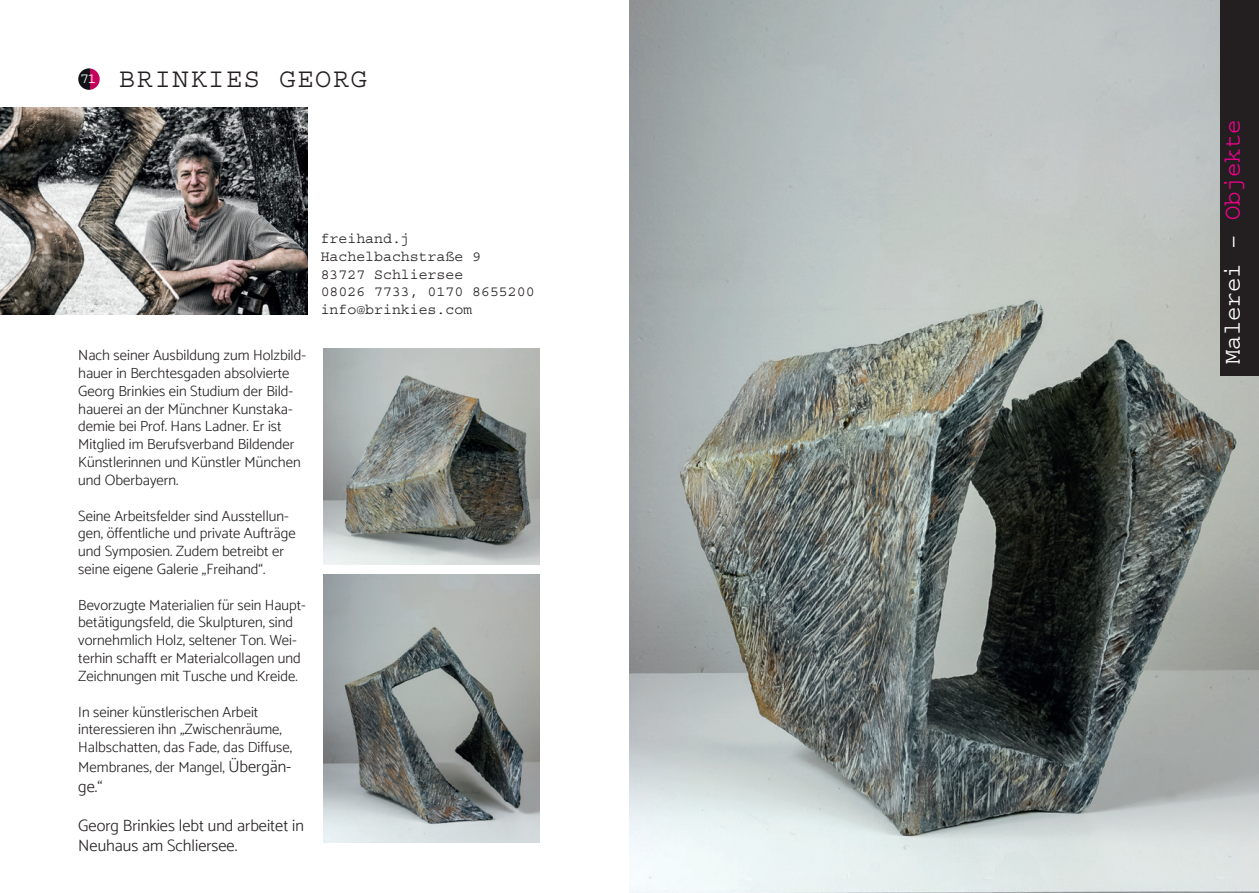
<style>
.page{position:relative;width:1259px;height:893px;background:#fff}
.page>*{position:absolute;margin:0;border:0;box-sizing:border-box;transform-origin:0 0}
.t1{font:27px "Courier Std";letter-spacing:.06em;color:#231f20}
.t2{font:24px "Courier Std";color:#fff}
.t3{font:300 16.5px/19.8px "Catamaran";color:#231f20}
.t4{font:300 14.85px/17.9px "Catamaran";color:#231f20}
.t5{font:14.85px/17.9px "Courier Std";color:#231f20}
.s1{font-size:16.5px}
.s2{color:#ed028c}
</style>
<div class="page">
<img style="left:629px;top:0;width:630px;height:893px">
<svg style="left:78px;top:68px;width:22px;height:22px"></svg>
<img style="left:0;top:108px;width:308px;height:206px">
<img style="left:324px;top:349px;width:216px;height:216px">
<img style="left:324px;top:574px;width:216px;height:268px">
<div style="left:1220px;top:0;width:39px;height:376px;background:#231f20"></div>
<h1 class="t1" style="left:80px;top:64px;width:288px"><sup>71</sup> BRINKIES GEORG</h1>
<p class="t4" style="left:78px;top:346px;width:229px">Nach seiner Ausbildung zum Holzbild&shy;hauer in Berchtesgaden absolvierte Georg Brinkies ein Studium der Bild&shy;hauerei an der Münchner Kunstaka&shy;demie bei Prof. Hans Ladner. Er ist Mitglied im Berufsverband Bildender Künstlerinnen und Künstler München und Oberbayern.</p>
<p class="t4" style="left:78px;top:506px;width:219px">Seine Arbeitsfelder sind Ausstellun&shy;gen, öffentliche und private Aufträge und Symposien. Zudem betreibt er seine eigene Galerie „Freihand“.</p>
<p class="t4" style="left:78px;top:596px;width:229px">Bevorzugte Materialien für sein Haupt&shy;betätigungsfeld, die Skulpturen, sind vornehmlich Holz, seltener Ton. Wei&shy;terhin schafft er Materialcollagen und Zeichnungen mit Tusche und Kreide.</p>
<p class="t4" style="left:78px;top:702px;width:215px">In seiner künstlerischen Arbeit interessieren ihn „Zwischenräume,<br>Halbschatten, das Fade, das Diffuse,</p>
<p class="t4" style="left:78px;top:758px;width:215px">Membranes, der Mangel, <span class="s1">Übergän-</span></p>
<p class="t3" style="left:78px;top:776px;width:26px">ge.“</p>
<p class="t3" style="left:78px;top:816px;width:227px">Georg Brinkies lebt und arbeitet in<br>Neuhaus am Schliersee.</p>
<p class="t5" style="left:321px;top:229px;width:215px">freihand.j<br>Hachelbachstraße 9<br>83727 Schliersee<br>08026 7733, 0170 8655200 info@brinkies.com</p>
<h2 class="t2" style="left:1219px;top:364px;width:246px;rotate:-90deg">Malerei – <span class="s2">Objekte</span></h2>
</div>
